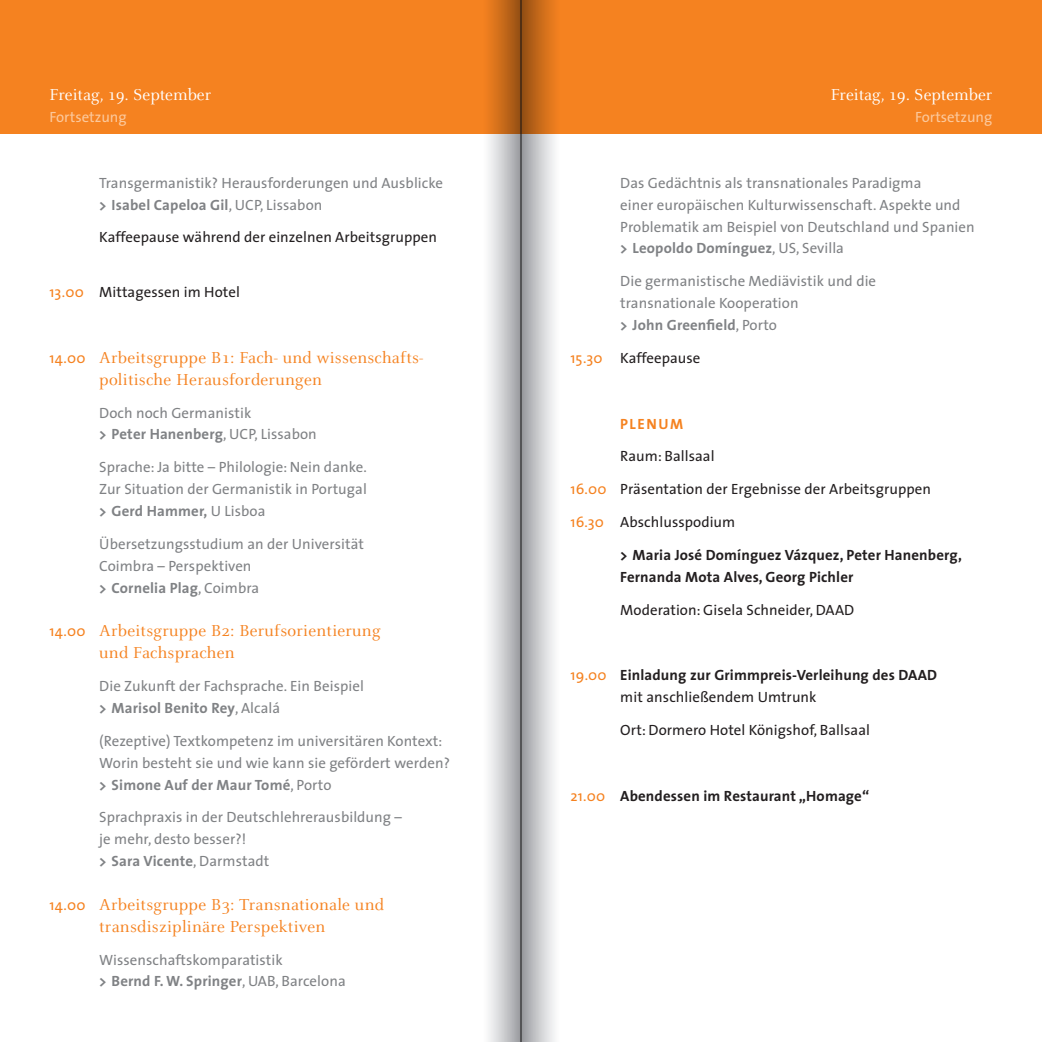
<style>
.page{position:relative;width:1042px;height:1042px;background:#fff}
.page>*{position:absolute;margin:0;border:0;box-sizing:border-box;transform-origin:0 0}
.t1{font:17.5px/21.9px "Celeste";letter-spacing:.015em;color:#f58220}
.t2{font:17.5px "Celeste";color:#fff}
.t3{font:14.88px/21.9px "The Sans";letter-spacing:.005em;color:#808285}
.t4{font:14.88px "The Sans";letter-spacing:.005em;color:#231f20}
.t5{font:700 14.88px/21.9px "The Sans";letter-spacing:.01em;color:#231f20}
.t6{font:14.88px "The Sans";color:#fcc89b}
.t7{font:700 14.88px "The Sans";letter-spacing:.105em;color:#f58220}
.s1{font-weight:700}
.s2{color:#f58220}
.s3{font-family:"The Sans";font-size:14.88px}
.s4{font-weight:400;color:#f58220}
.s5{font-weight:400}
</style>
<div class="page">
<div style="left:521px;top:0;width:521px;height:134px;background:#f58220"></div>
<div style="left:0;top:0;width:521px;height:134px;background:#f58220"></div>
<svg style="left:488px;top:0;width:33px;height:1042px;background:#c6bbb3"></svg>
<svg style="left:521px;top:0;width:34px;height:1042px;background:#c1b7af"></svg>
<p class="t2" style="left:50px;top:86px;width:163px">Freitag, 19. September</p>
<p class="t6" style="left:50px;top:105px;width:79px">Fortsetzung</p>
<p class="t3" style="left:99px;top:171px;width:345px">Transgermanistik? Herausforderungen und Ausblicke <span class="s1">&gt; Isabel Capeloa Gil</span>, UCP, Lissabon</p>
<p class="t4" style="left:99px;top:225px;width:339px">Kaffeepause während der einzelnen Arbeitsgruppen</p>
<p class="t4" style="left:50px;top:280px;width:192px"><span class="s2">13.00</span> Mittagessen im Hotel</p>
<p class="t1" style="left:99px;top:347px;width:326px;text-indent:-50px"><span class="s3">14.00</span> Arbeitsgruppe B1: Fach- und wissenschafts&shy;politische Herausforderungen</p>
<p class="t3" style="left:99px;top:401px;width:219px">Doch noch Germanistik<br><span class="s1">&gt; Peter Hanenberg</span>, UCP, Lissabon</p>
<p class="t3" style="left:99px;top:456px;width:269px;text-align:justify">Sprache: Ja bitte – Philologie: Nein danke.<br>Zur Situation der Germanistik in Portugal <span class="s1">&gt; Gerd Hammer,</span> U Lisboa</p>
<p class="t3" style="left:99px;top:532px;width:266px">Übersetzungsstudium an der Universität<br>Coimbra – Perspektiven<br><span class="s1">&gt; Cornelia Plag</span>, Coimbra</p>
<p class="t1" style="left:99px;top:620px;width:283px;text-indent:-50px"><span class="s3">14.00</span> Arbeitsgruppe B2: Berufsorientierung und Fachsprachen</p>
<p class="t3" style="left:99px;top:674px;width:266px">Die Zukunft der Fachsprache. Ein Beispiel <span class="s1">&gt; Marisol Benito Rey</span>, Alcalá</p>
<p class="t3" style="left:99px;top:729px;width:352px">(Rezeptive) Textkompetenz im universitären Kontext:<br>Worin besteht sie und wie kann sie gefördert werden? <span class="s1">&gt; Simone Auf der Maur Tomé</span>, Porto</p>
<p class="t3" style="left:99px;top:806px;width:304px">Sprachpraxis in der Deutschlehrerausbildung – je mehr, desto besser?!<br><span class="s1">&gt; Sara Vicente</span>, Darmstadt</p>
<p class="t1" style="left:50px;top:894px;width:336px;text-align:center"><span class="s3">14.00</span> Arbeitsgruppe B3: Transnationale und transdisziplinäre Perspektiven</p>
<p class="t3" style="left:99px;top:948px;width:248px">Wissenschaftskomparatistik<br><span class="s1">&gt; Bernd F. W. Springer</span>, UAB, Barcelona</p>
<p class="t2" style="left:831px;top:86px;width:163px">Freitag, 19. September</p>
<p class="t6" style="left:915px;top:105px;width:79px">Fortsetzung</p>
<p class="t3" style="left:620px;top:171px;width:356px">Das Gedächtnis als transnationales Paradigma<br>einer europäischen Kulturwissenschaft. Aspekte und Problematik am Beispiel von Deutschland und Spanien <span class="s1">&gt; Leopoldo Domínguez</span>, US, Sevilla</p>
<p class="t3" style="left:620px;top:270px;width:257px">Die germanistische Mediävistik und die transnationale Kooperation<br><span class="s1">&gt; John G reenfield</span>, Porto</p>
<p class="t4" style="left:570px;top:345px;width:131px"><span class="s2">15.30</span> Kaffeepause</p>
<p class="t7" style="left:570px;top:411px;width:30px">P</p>
<p class="t7" style="left:629px;top:411px;width:55px">lenum</p>
<p class="t4" style="left:620px;top:444px;width:96px">Raum: Ballsaal</p>
<p class="t4" style="left:570px;top:477px;width:362px"><span class="s2">16.00</span> Präsentation der Ergebnisse der Arbeitsgruppen</p>
<p class="t4" style="left:570px;top:509px;width:166px"><span class="s2">16.30</span> Abschlusspodium</p>
<p class="t5" style="left:620px;top:543px;width:343px">&gt; Maria José Domínguez Vázquez, Peter Hanenberg,<br>Fernanda Mota Alves, Georg Pichler</p>
<p class="t4" style="left:620px;top:597px;width:235px">Moderation: Gisela Schneider, DAAD</p>
<p class="t5" style="left:620px;top:664px;width:318px;text-indent:-50px"><span class="s4">19.00</span> Einladung zur G rimmpreis-Verleihung des DAAD <span class="s5">mit anschließendem Umtrunk</span></p>
<p class="t4" style="left:620px;top:717px;width:251px">Ort: Dormero Hotel Königshof, Ballsaal</p>
<p class="t5" style="left:571px;top:784px;width:300px"><span class="s4">21.00</span> Abendessen im Restaurant „Homage“</p>
</div>
